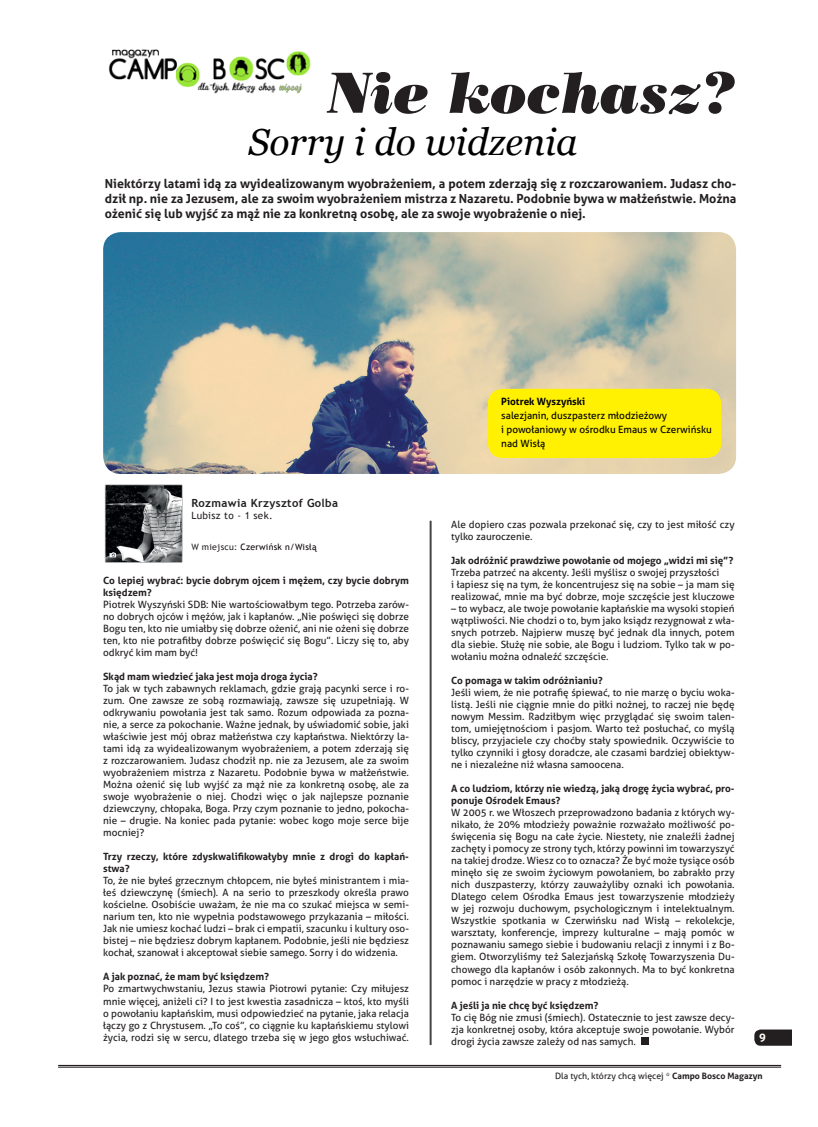
<style>
.page{position:relative;width:818px;height:1127px;background:#fff}
.page>*{position:absolute;margin:0;border:0;box-sizing:border-box;transform-origin:0 0}
.t1{font:italic 57.5px "Poster Bodoni BT";color:#231f20}
.t2{font:italic 37.5px "Georgia";color:#000001}
.t3{font:700 12.5px/15px "Aller";color:#231f20;text-align:justify}
.t4{font:700 11.25px "Trebuchet MS";letter-spacing:.03em;color:#231f20}
.t5{font:700 11.25px "Aller";color:#fffef8}
.t6{font:10px/12px "Aller";color:#231f20;text-align:justify}
.t7{font:700 10px/12px "Aller";color:#231f20}
.t8{font:10px "Aller";color:#000001}
.t9{font:700 10px "Aller";color:#000001}
.t10{font:10px "Trebuchet MS";letter-spacing:.03em;color:#231f20}
.t11{font:8.75px "Aller";color:#231f20}
.t12{font:8.75px "Trebuchet MS";letter-spacing:.03em;color:#090002}
.s1{color:#231f20}
.s2{font-weight:700}
</style>
<div class="page">
<img style="left:103px;top:232px;width:633px;height:242px">
<div style="left:488px;top:389px;width:233px;height:69px;background:#fff101;border-radius:15px"></div>
<hr style="left:58px;top:1064px;width:723px;height:1px;background:#231f20">
<hr style="left:58px;top:1066px;width:723px;height:1px;background:#231f20">
<svg style="left:754px;top:1029px;width:38px;height:16px"></svg>
<hr style="left:431px;top:520px;width:1px;height:524px;background:#231f20">
<hr style="left:430px;top:520px;width:1px;height:524px;background:#231f20">
<div style="left:641px;top:1036px;width:7px;height:8px;background:#231f20"></div>
<img style="left:104px;top:484px;width:79px;height:79px">
<img style="left:109px;top:49px;width:202px;height:45px">
<p class="t1" style="left:328px;top:57px;width:409px">Nie kochasz?</p>
<p class="t2" style="left:248px;top:121px;width:331px">Sorry i do widzenia</p>
<p class="t3" style="left:105px;top:176px;width:633px">Niektórzy latami idą za wyidealizowanym wyobrażeniem, a potem zderzają się z rozczarowaniem. Judasz cho&shy;dził np. nie za Jezusem, ale za swoim wyobrażeniem mistrza z Nazaretu. Podobnie bywa w małżeństwie. Można ożenić się lub wyjść za mąż nie za konkretną osobę, ale za swoje wyobrażenie o niej.</p>
<p class="t4" style="left:191px;top:495px;width:148px">Rozmawia Krzysztof Golba</p>
<p class="t10" style="left:191px;top:509px;width:83px">Lubisz to - 1 sek.</p>
<p class="t12" style="left:191px;top:541px;width:127px"><span class="s1">W miejscu:</span> Czerwińsk n/Wisłą</p>
<p class="t7" style="left:103px;top:574px;width:307px">Co lepiej wybrać: bycie dobrym ojcem i mężem, czy bycie dobrym księdzem?</p>
<p class="t6" style="left:103px;top:598px;width:307px">Piotrek Wyszyński SDB: Nie wartościowałbym tego. Potrzeba zarów&shy;no dobrych ojców i mężów, jak i kapłanów. „Nie poświęci się dobrze Bogu ten, kto nie umiałby się dobrze ożenić, ani nie ożeni się dobrze ten, kto nie potrafiłby dobrze poświęcić się Bogu”. Liczy się to, aby odkryć kim mam być!</p>
<p class="t7" style="left:103px;top:670px;width:216px">Skąd mam wiedzieć jaka jest moja droga życia?</p>
<p class="t6" style="left:103px;top:682px;width:307px">To jak w tych zabawnych reklamach, gdzie grają pacynki serce i ro&shy;zum. One zawsze ze sobą rozmawiają, zawsze się uzupełniają. W odkrywaniu powołania jest tak samo. Rozum odpowiada za pozna&shy;nie, a serce za pokochanie. Ważne jednak, by uświadomić sobie, jaki właściwie jest mój obraz małżeństwa czy kapłaństwa. Niektórzy la&shy;tami idą za wyidealizowanym wyobrażeniem, a potem zderzają się z rozczarowaniem. Judasz chodził np. nie za Jezusem, ale za swoim wyobrażeniem mistrza z Nazaretu. Podobnie bywa w małżeństwie.<br>Można ożenić się lub wyjść za mąż nie za konkretną osobę, ale za swoje wyobrażenie o niej. Chodzi więc o jak najlepsze poznanie dziewczyny, chłopaka, Boga. Przy czym poznanie to jedno, pokocha&shy;nie – drugie. Na koniec pada pytanie: wobec kogo moje serce bije mocniej?</p>
<p class="t7" style="left:103px;top:850px;width:307px">Trzy rzeczy, które zdyskwalifikowałyby mnie z drogi do kapłań&shy;stwa?</p>
<p class="t6" style="left:103px;top:874px;width:307px">To, że nie byłeś grzecznym chłopcem, nie byłeś ministrantem i mia&shy;łeś dziewczynę (śmiech). A na serio to przeszkody określa prawo kościelne. Osobiście uważam, że nie ma co szukać miejsca w semi&shy;narium ten, kto nie wypełnia podstawowego przykazania – miłości.<br>Jak nie umiesz kochać ludzi – brak ci empatii, szacunku i kultury oso&shy;bistej – nie będziesz dobrym kapłanem. Podobnie, jeśli nie będziesz kochał, szanował i akceptował siebie samego. Sorry i do widzenia.</p>
<p class="t7" style="left:103px;top:970px;width:167px">A jak poznać, że mam być księdzem?</p>
<p class="t6" style="left:103px;top:982px;width:307px">Po zmartwychwstaniu, Jezus stawia Piotrowi pytanie: Czy miłujesz mnie więcej, aniżeli ci? I to jest kwestia zasadnicza – ktoś, kto myśli o powołaniu kapłańskim, musi odpowiedzieć na pytanie, jaka relacja łączy go z Chrystusem. „To coś”, co ciągnie ku kapłańskiemu stylowi życia, rodzi się w sercu, dlatego trzeba się w jego głos wsłuchiwać.</p>
<p class="t9" style="left:501px;top:395px;width:86px">Piotrek Wyszyński</p>
<p class="t8" style="left:501px;top:409px;width:167px">salezjanin, duszpasterz młodzieżowy</p>
<p class="t8" style="left:501px;top:423px;width:212px">i powołaniowy w ośrodku Emaus w Czerwińsku</p>
<p class="t8" style="left:501px;top:437px;width:45px">nad Wisłą</p>
<p class="t6" style="left:451px;top:518px;width:285px">Ale dopiero czas pozwala przekonać się, czy to jest miłość czy tylko zauroczenie.</p>
<p class="t7" style="left:451px;top:554px;width:284px">Jak odróżnić prawdziwe powołanie od mojego „widzi mi się”?</p>
<p class="t6" style="left:451px;top:566px;width:270px">Trzeba patrzeć na akcenty. Jeśli myślisz o swojej przyszłości</p>
<p class="t6" style="left:451px;top:578px;width:285px">i łapiesz się na tym, że koncentrujesz się na sobie – ja mam się realizować, mnie ma być dobrze, moje szczęście jest kluczowe</p>
<p class="t6" style="left:451px;top:602px;width:285px">– to wybacz, ale twoje powołanie kapłańskie ma wysoki stopień wątpliwości. Nie chodzi o to, bym jako ksiądz rezygnował z wła&shy;snych potrzeb. Najpierw muszę być jednak dla innych, potem dla siebie. Służę nie sobie, ale Bogu i ludziom. Tylko tak w po&shy;wołaniu można odnaleźć szczęście.</p>
<p class="t7" style="left:451px;top:674px;width:153px">Co pomaga w takim odróżnianiu?</p>
<p class="t6" style="left:451px;top:686px;width:285px">Jeśli wiem, że nie potrafię śpiewać, to nie marzę o byciu woka&shy;listą. Jeśli nie ciągnie mnie do piłki nożnej, to raczej nie będę nowym Messim. Radziłbym więc przyglądać się swoim talen&shy;tom, umiejętnościom i pasjom. Warto też posłuchać, co myślą bliscy, przyjaciele czy choćby stały spowiednik. Oczywiście to tylko czynniki i głosy doradcze, ale czasami bardziej obiektyw&shy;ne i niezależne niż własna samoocena.</p>
<p class="t7" style="left:451px;top:782px;width:285px">A co ludziom, którzy nie wiedzą, jaką drogę życia wybrać, pro&shy;ponuje Ośrodek Emaus?</p>
<p class="t6" style="left:451px;top:806px;width:285px">W 2005 r. we Włoszech przeprowadzono badania z których wy&shy;nikało, że 20% młodzieży poważnie rozważało możliwość po&shy;święcenia się Bogu na całe życie. Niestety, nie znaleźli żadnej zachęty i pomocy ze strony tych, którzy powinni im towarzyszyć na takiej drodze. Wiesz co to oznacza? Że być może tysiące osób minęło się ze swoim życiowym powołaniem, bo zabrakło przy nich duszpasterzy, którzy zauważyliby oznaki ich powołania.<br>Dlatego celem Ośrodka Emaus jest towarzyszenie młodzieży w jej rozwoju duchowym, psychologicznym i intelektualnym.<br>Wszystkie spotkania w Czerwińsku nad Wisłą – rekolekcje, warsztaty, konferencje, imprezy kulturalne – mają pomóc w poznawaniu samego siebie i budowaniu relacji z innymi i z Bo&shy;giem. Otworzyliśmy też Salezjańską Szkołę Towarzyszenia Du&shy;chowego dla kapłanów i osób zakonnych. Ma to być konkretna pomoc i narzędzie w pracy z młodzieżą.</p>
<p class="t7" style="left:451px;top:998px;width:149px">A jeśli ja nie chcę być księdzem?</p>
<p class="t6" style="left:451px;top:1010px;width:285px">To cię Bóg nie zmusi (śmiech). Ostatecznie to jest zawsze decy&shy;zja konkretnej osoby, która akceptuje swoje powołanie. Wybór drogi życia zawsze zależy od nas samych.</p>
<p class="t5" style="left:759px;top:1029px;width:8px">9</p>
<p class="t11" style="left:555px;top:1070px;width:209px">Dla tych, którzy chcą więcej * <span class="s2">Campo Bosco Magazyn</span></p>
</div>
